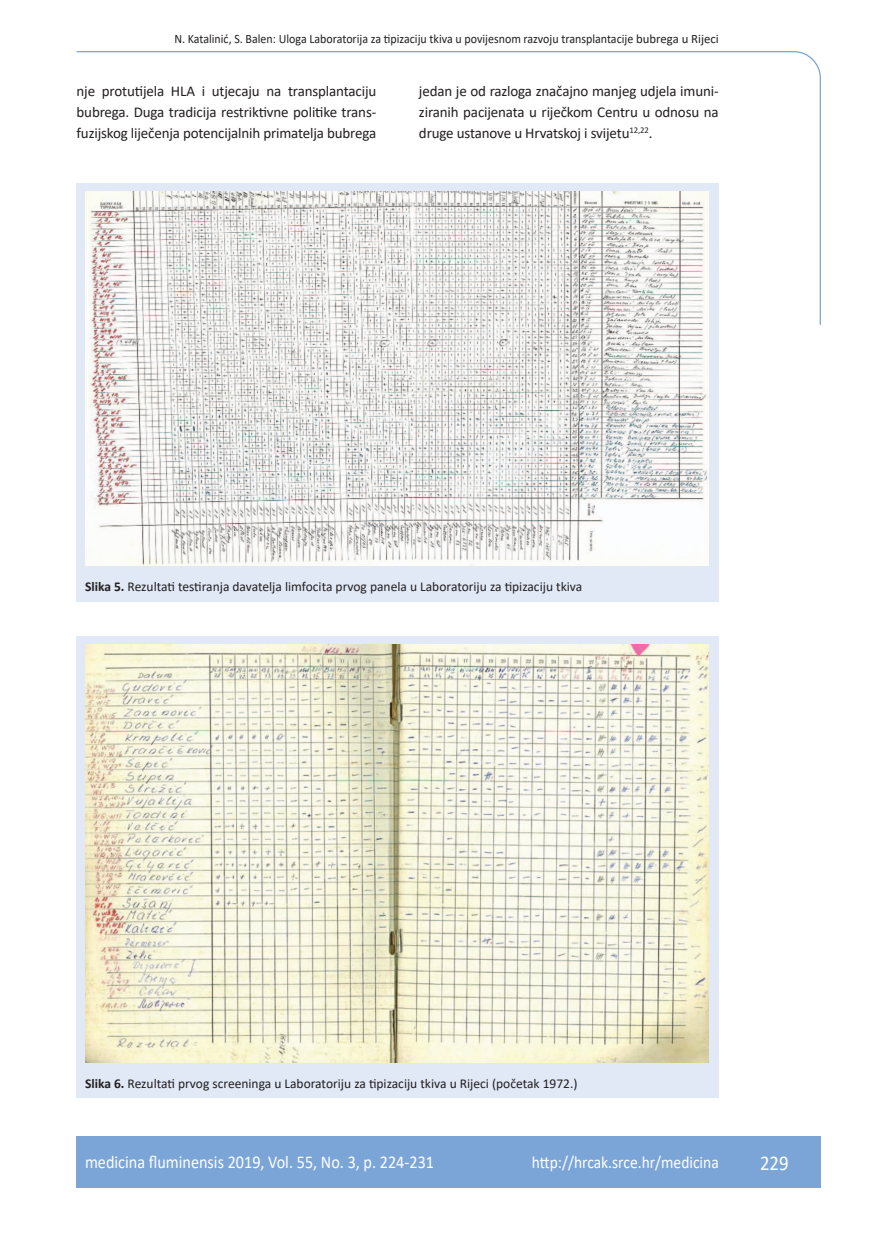
<style>
.page{position:relative;width:872px;height:1234px;background:#fff}
.page>*{position:absolute;margin:0;border:0;box-sizing:border-box;transform-origin:0 0}
.t1{font:21px "Calibri";color:#fff;scale:.9 1}
.t2{font:18px "Calibri";color:#fff;scale:.9 1}
.t3{font:17.25px "Calibri";color:#fff;scale:.9 1}
.osnovni_tekst{font:15px/21px "Calibri";letter-spacing:-.01em;color:#231f20;text-align:justify}
.potpis_slika{font:13.5px "Calibri";color:#231f20}
.glava{font:12.75px "Calibri";color:#231f20;scale:.94 1}
.s1{font-weight:700}
</style>
<div class="page">
<svg style="left:76px;top:51px;width:745px;height:275px"></svg>
<div style="left:77px;top:1135px;width:744px;height:51px;background:#7ca5d7"></div>
<div style="left:77px;top:636px;width:642px;height:461px;background:#e1e9f6"></div>
<img style="left:85px;top:644px;width:623px;height:418px">
<div style="left:77px;top:183px;width:642px;height:419px;background:#e1e9f6"></div>
<img style="left:85px;top:192px;width:623px;height:374px">
<p class="glava" style="left:174px;top:29px;width:581px">N. Katalinić, S. Balen: Uloga Laboratorija za tipizaciju tkiva u povijesnom razvoju transplantacije bubrega u Rijeci</p>
<p class="osnovni_tekst" style="left:77px;top:80px;width:301px">nje protutijela HLA i utjecaju na transplantaciju bubrega. Duga tradicija restriktivne politike trans&shy;fuzijskog liječenja potencijalnih primatelja bubrega</p>
<p class="osnovni_tekst" style="left:419px;top:80px;width:301px">jedan je od razloga značajno manjeg udjela imuni&shy;ziranih pacijenata u riječkom Centru u odnosu na druge ustanove u Hrvatskoj i svijetu<sup>12,22</sup>.</p>
<p class="potpis_slika" style="left:85px;top:577px;width:499px"><span class="s1">Slika 5.</span> Rezultati testiranja davatelja limfocita prvog panela u Laboratoriju za tipizaciju tkiva</p>
<p class="potpis_slika" style="left:85px;top:1073px;width:494px"><span class="s1">Slika 6.</span> Rezultati prvog screeninga u Laboratoriju za tipizaciju tkiva u Rijeci (početak 1972.)</p>
<p class="t2" style="left:85px;top:1149px;width:389px">medicina fluminensis 2019, Vol. 55, No. 3, p. 224-231</p>
<p class="t3" style="left:532px;top:1150px;width:209px">http://hrcak.srce.hr/medicina</p>
<p class="t1" style="left:760px;top:1147px;width:33px">229</p>
</div>
